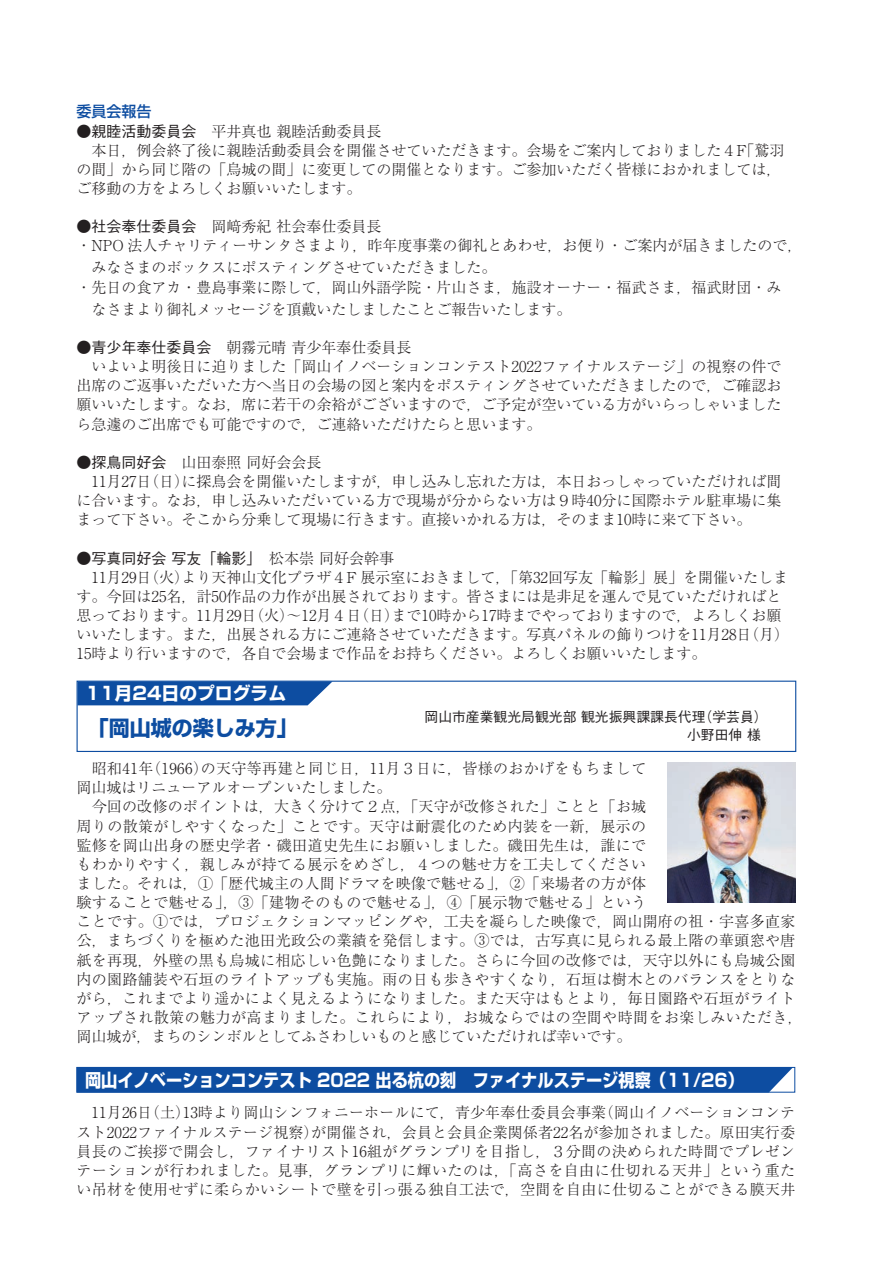
<style>
.page{position:relative;width:893px;height:1263px;background:#fff}
.page>*{position:absolute;margin:0;border:0;box-sizing:border-box;transform-origin:0 0}
.t1{font:700 21px "Shin Go Pro";color:#0d4da1}
.t2{font:700 18px "Shin Go Pro";color:#fff;scale:.9 1}
.t3{font:700 18px "Shin Go Pro";color:#fff}
.t4{font:300 15px/19.2px "Ryumin Pro";color:#231f20}
.t5{font:300 15px/19.2px "Ryumin Pro";letter-spacing:.02em;color:#231f20}
.t6{font:500 15px "Gothic BBB Pro";color:#231f20}
.t7{font:500 15px "Shin Go Pro";color:#0d4da1}
.t8{font:500 13.8px/18.1px "Gothic BBB Pro";color:#231f20}
.s1{font-family:"Gothic BBB Pro";font-weight:500}
.s2{font-family:"Ryumin Pro";font-weight:300}
</style>
<div class="page">
<div style="left:79px;top:1069px;width:713px;height:21px;background:#0d4da1"></div>
<div style="left:77px;top:1067px;width:718px;height:25px;border:1px solid #0d4da1"></div>
<div style="left:79px;top:683px;width:252px;height:22px;background:#0d4da1"></div>
<div style="left:77px;top:681px;width:719px;height:71px;border:1px solid #0d4da1"></div>
<img style="left:668px;top:762px;width:127px;height:140px">
<p class="t7" style="left:77px;top:99px;width:77px">委員会報告</p>
<p class="t4" style="left:77px;top:120px;width:709px"><span class="s1">●親睦活動委員会</span>　平井真也 親睦活動委員長<br>　本日，例会終了後に親睦活動委員会を開催させていただきます。会場をご案内しておりました４F「鷲羽の間」から同じ階の「烏城の間」に変更しての開催となります。ご参加いただく皆様におかれましては，ご移動の方をよろしくお願いいたします。</p>
<p class="t4" style="left:77px;top:216px;width:727px"><span class="s1">●社会奉仕委員会</span>　岡﨑秀紀 社会奉仕委員長<br>・NPO 法人チャリティーサンタさまより，昨年度事業の御礼とあわせ，お便り・ご案内が届きましたので，</p>
<p class="t4" style="left:77px;top:257px;width:707px;text-indent:15px">みなさまのボックスにポスティングさせていただきました。<br>・先日の食アカ・豊島事業に際して，岡山外語学院・片山さま，施設オーナー・福武さま，福武財団・み</p>
<p class="t4" style="left:92px;top:298px;width:481px">なさまより御礼メッセージを頂戴いたしましたことご報告いたします。</p>
<p class="t4" style="left:77px;top:337px;width:707px"><span class="s1">●青少年奉仕委員会</span>　朝霧元晴 青少年奉仕委員長<br>　いよいよ明後日に迫りました「岡山イノベーションコンテスト2022ファイナルステージ」の視察の件で出席のご返事いただいた方へ当日の会場の図と案内をポスティングさせていただきましたので，ご確認お願いいたします。なお，席に若干の余裕がございますので，ご予定が空いている方がいらっしゃいましたら急遽のご出席でも可能ですので，ご連絡いただけたらと思います。</p>
<p class="t4" style="left:77px;top:451px;width:707px"><span class="s1">●探鳥同好会</span>　山田泰照 同好会会長<br>　11月27日（日）に探鳥会を開催いたしますが，申し込みし忘れた方は，本日おっしゃっていただければ間に合います。なお，申し込みいただいている方で現場が分からない方は９時40分に国際ホテル駐車場に集まって下さい。そこから分乗して現場に行きます。直接いかれる方は，そのまま10時に来て下さい。</p>
<p class="t6" style="left:77px;top:546px;width:319px">●写真同好会写友「輪影」<span class="s2">　松本崇 同好会幹事</span></p>
<p class="t4" style="left:77px;top:566px;width:714px">　11月29日（火）より天神山文化プラザ４F 展示室におきまして，「第32回写友「輪影」展」を開催いたします。今回は25名，計50作品の力作が出展されております。皆さまには是非足を運んで見ていただければと思っております。11月29日（火）～12月４日（日）まで10時から17時までやっておりますので，よろしくお願いいたします。また，出展される方にご連絡させていただきます。写真パネルの飾りつけを11月28日（月）15時より行いますので，各自で会場まで作品をお持ちください。よろしくお願いいたします。</p>
<p class="t3" style="left:86px;top:679px;width:202px">11月24日のプログラム</p>
<h1 class="t1" style="left:88px;top:711px;width:212px">「岡山城の楽しみ方」</h1>
<p class="t8" style="left:687px;top:706px;width:82px;text-indent:-263px">岡山市産業観光局観光部観光振興課課長代理（学芸員）小野田伸様</p>
<p class="t5" style="left:77px;top:758px;width:728px">　昭和41年（1966）の天守等再建と同じ日，11月３日に，皆様のおかげをもちまして<br>岡山城はリニューアルオープンいたしました。<br>　今回の改修のポイントは，大きく分けて２点，「天守が改修された」ことと「お城<br>周りの散策がしやすくなった」ことです。天守は耐震化のため内装を一新，展示の<br>監修を岡山出身の歴史学者・磯田道史先生にお願いしました。磯田先生は，誰にで<br>もわかりやすく，親しみが持てる展示をめざし，４つの魅せ方を工夫してください<br>ました。それは，①「歴代城主の人間ドラマを映像で魅せる」，②「来場者の方が体<br>験することで魅せる」，③「建物そのもので魅せる」，④「展示物で魅せる」という<br>ことです。①では，プロジェクションマッピングや，工夫を凝らした映像で，岡山開府の祖・宇喜多直家公，まちづくりを極めた池田光政公の業績を発信します。③では，古写真に見られる最上階の華頭窓や唐紙を再現，外壁の黒も烏城に相応しい色艶になりました。さらに今回の改修では，天守以外にも烏城公園内の園路舗装や石垣のライトアップも実施。雨の日も歩きやすくなり，石垣は樹木とのバランスをとりながら，これまでより遥かによく見えるようになりました。また天守はもとより，毎日園路や石垣がライトアップされ散策の魅力が高まりました。これらにより，お城ならではの空間や時間をお楽しみいただき，岡山城が，まちのシンボルとしてふさわしいものと感じていただければ幸いです。</p>
<p class="t2" style="left:85px;top:1065px;width:760px">岡山イノベーションコンテスト 2022 出る杭の刻　ファイナルステージ視察（11/26）　　</p>
<p class="t4" style="left:77px;top:1102px;width:720px;text-align:justify">　11月26日（土）13時より岡山シンフォニーホールにて，青少年奉仕委員会事業（岡山イノベーションコンテスト2022ファイナルステージ視察）が開催され，会員と会員企業関係者22名が参加されました。原田実行委員長のご挨拶で開会し，ファイナリスト16組がグランプリを目指し，３分間の決められた時間でプレゼンテーションが行われました。見事，グランプリに輝いたのは，「高さを自由に仕切れる天井」という重たい吊材を使用せずに柔らかいシートで壁を引っ張る独自工法で，空間を自由に仕切ることができる膜天井</p>
</div>
